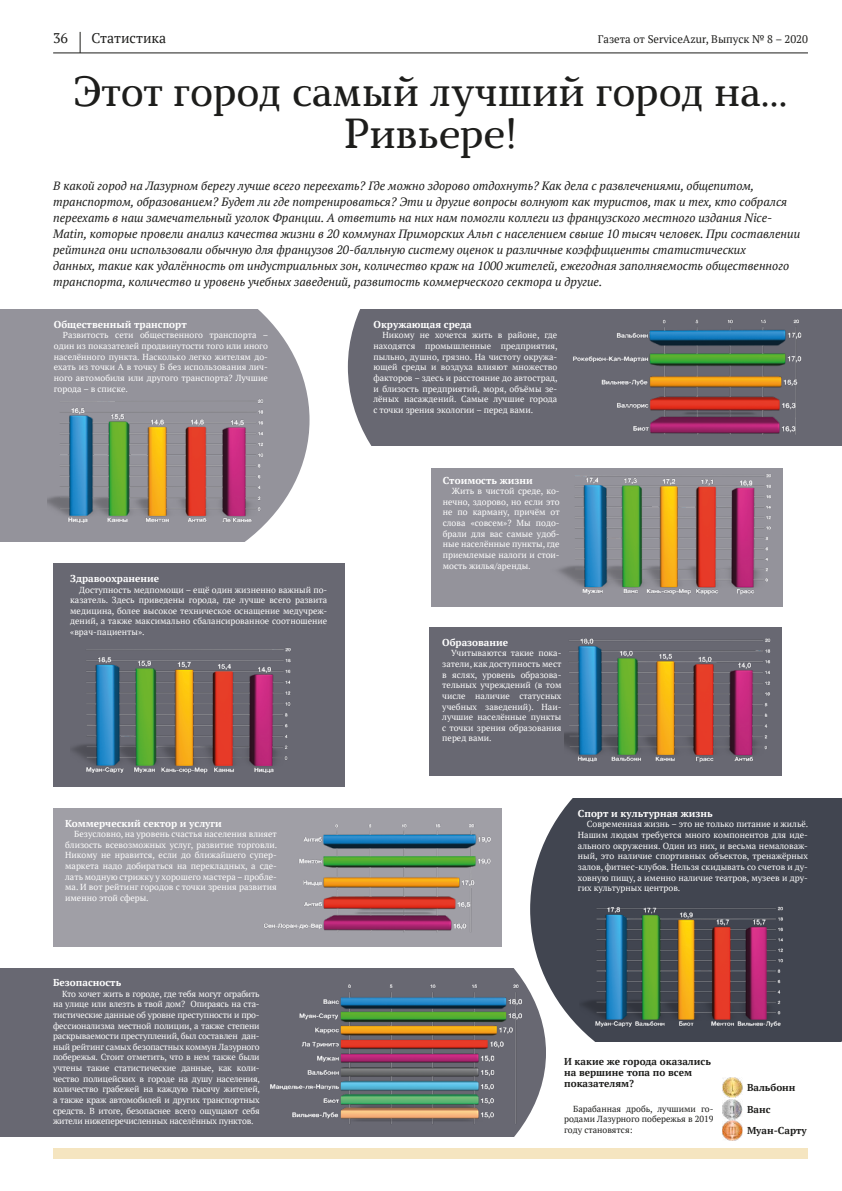
<style>
.page{position:relative;width:842px;height:1191px;background:#fff}
.page>*{position:absolute;margin:0;border:0;box-sizing:border-box;transform-origin:0 0}
.t1{font:42px/42px "Marta";color:#1d1d1b;text-align:center}
.t2{font:14px "PT Serif";color:#1d1d1b}
.t3{font:italic 12px/15.9px "PT Serif";color:#1d1d1b}
.t4{font:11px "PT Serif";color:#1d1d1b}
.t5{font:700 10px "PT Serif";color:#fff}
.t6{font:700 10px/21.6px "PT Serif";color:#1d1d1b}
.t7{font:8.8px/10.6px "PT Serif";color:#fff;text-align:justify}
.t8{font:8.8px/10.6px "PT Serif";color:#1d1d1b;text-align:justify}
</style>
<div class="page">
<hr style="left:53px;top:53px;width:755px;height:1px;background:#1d1d1b">
<svg style="left:80px;top:32px;width:1px;height:21px"></svg>
<div style="left:348px;top:309px;width:494px;height:137px;background:#686872"></div>
<div style="left:0;top:968px;width:516px;height:169px;background:#686872"></div>
<div style="left:530px;top:798px;width:312px;height:244px;background:#414550"></div>
<svg style="left:0;top:309px;width:310px;height:233px;background:#9d9ca4"></svg>
<div style="left:53px;top:563px;width:292px;height:224px;background:#686872"></div>
<div style="left:429px;top:627px;width:353px;height:149px;background:#686872"></div>
<div style="left:53px;top:808px;width:448px;height:138px;background:#a09fa6"></div>
<div style="left:431px;top:468px;width:352px;height:138px;background:#94939b"></div>
<img style="left:48px;top:397px;width:221px;height:134px">
<img style="left:563px;top:311px;width:246px;height:135px">
<img style="left:558px;top:474px;width:213px;height:121px">
<img style="left:72px;top:648px;width:219px;height:126px">
<img style="left:564px;top:638px;width:207px;height:125px">
<img style="left:263px;top:824px;width:228px;height:108px">
<img style="left:579px;top:898px;width:220px;height:136px">
<img style="left:264px;top:971px;width:283px;height:166px">
<div style="left:53px;top:1148px;width:755px;height:11px;background:#f5e5c0"></div>
<img style="left:723px;top:1077px;width:20px;height:20px">
<img style="left:723px;top:1099px;width:20px;height:41px">
<h2 class="t2" style="left:53px;top:28px;width:16px">36</h2>
<p class="t4" style="left:598px;top:31px;width:212px">Газета от ServiceAzur, Выпуск № 8 – 2020</p>
<h1 class="t1" style="left:74px;top:71px;width:715px">Этот город самый лучший город на…<br>Ривьере!</h1>
<p class="t3" style="left:53px;top:178px;width:748px">В какой город на Лазурном берегу лучше всего переехать? Где можно здорово отдохнуть? Как дела с развлечениями, общепитом, транспортом, образованием? Будет ли где потренироваться? Эти и другие вопросы волнуют как туристов, так и тех, кто собрался переехать в наш замечательный уголок Франции. А ответить на них нам помогли коллеги из французского местного издания Nice-Matin, которые провели анализ качества жизни в 20 коммунах Приморских Альп с населением свыше 10 тысяч человек. При составлении рейтинга они использовали обычную для французов 20-балльную систему оценок и различные коэффициенты статистических<br>данных, такие как удалённость от индустриальных зон, количество краж на 1000 жителей, ежегодная заполняемость общественного транспорта, количество и уровень учебных заведений, развитость коммерческого сектора и другие.</p>
<h2 class="t2" style="left:91px;top:28px;width:76px">Статистика</h2>
<p class="t5" style="left:54px;top:318px;width:134px">Общественный транспорт</p>
<p class="t7" style="left:54px;top:330px;width:216px;text-indent:9px">Развитость сети общественного транспорта – один из показателей продвинутости того или иного населённого пункта. Насколько легко жителям до&shy;ехать из точки А в точку Б без использования лич&shy;ного автомобиля или другого транспорта? Лучшие города – в списке.</p>
<p class="t5" style="left:70px;top:572px;width:91px">Здравоохранение</p>
<p class="t7" style="left:70px;top:584px;width:259px;text-indent:9px">Доступность медпомощи – ещё один жизненно важный по&shy;казатель. Здесь приведены города, где лучше всего развита медицина, более высокое техническое оснащение медучреж&shy;дений, а также максимально сбалансированное соотношение «врач-пациенты».</p>
<p class="t5" style="left:65px;top:816px;width:158px">Коммерческий сектор и услуги</p>
<p class="t7" style="left:65px;top:828px;width:214px;text-indent:9px">Безусловно, на уровень счастья населения влияет близость всевозможных услуг, развитие торговли.<br>Никому не нравится, если до ближайшего супер&shy;маркета надо добираться на перекладных, а сде&shy;лать модную стрижку у хорошего мастера – пробле&shy;ма. И вот рейтинг городов с точки зрения развития именно этой сферы.</p>
<p class="t5" style="left:53px;top:976px;width:70px">Безопасность</p>
<p class="t7" style="left:53px;top:988px;width:208px;text-indent:9px">Кто хочет жить в городе, где тебя могут ограбить на улице или влезть в твой дом? Опираясь на ста&shy;тистические данные об уровне преступности и про&shy;фессионализма местной полиции, а также степени раскрываемости преступлений, был составлен дан&shy;ный рейтинг самых безопастных коммун Лазурного побережья. Стоит отметить, что в нем также были учтены такие статистические данные, как коли&shy;чество полицейских в городе на душу населения, количество грабежей на каждую тысячу жителей, а также краж автомобилей и других транспортных средств. В итоге, безопаснее всего ощущают себя жители нижеперечисленных населённых пунктов.</p>
<p class="t5" style="left:373px;top:318px;width:100px">Окружающая среда</p>
<p class="t7" style="left:373px;top:330px;width:186px;text-indent:9px">Никому не хочется жить в районе, где находятся промышленные предприятия, пыльно, душно, грязно. На чистоту окружа&shy;ющей среды и воздуха влияют множество факторов – здесь и расстояние до автострад, и близость предприятий, моря, объёмы зе&shy;лёных насаждений. Самые лучшие города с точки зрения экологии – перед вами.</p>
<p class="t5" style="left:443px;top:473px;width:92px">Стоимость жизни</p>
<p class="t7" style="left:443px;top:486px;width:118px;text-indent:9px">Жить в чистой среде, ко&shy;нечно, здорово, но если это не по карману, причём от слова «совсем»? Мы подо&shy;брали для вас самые удоб&shy;ные населённые пункты, где приемлемые налоги и стои&shy;мость жилья/аренды.</p>
<p class="t5" style="left:442px;top:635px;width:67px">Образование</p>
<p class="t7" style="left:442px;top:648px;width:121px;text-indent:9px">Учитываются такие пока&shy;затели, как доступность мест в яслях, уровень образова&shy;тельных учреждений (в том числе наличие статусных учебных заведений). Наи&shy;лучшие населённые пункты с точки зрения образования перед вами.</p>
<p class="t5" style="left:578px;top:806px;width:136px">Спорт и культурная жизнь</p>
<p class="t7" style="left:578px;top:819px;width:232px;text-indent:9px">Современная жизнь – это не только питание и жильё.<br>Нашим людям требуется много компонентов для иде&shy;ального окружения. Один из них, и весьма немаловаж&shy;ный, это наличие спортивных объектов, тренажёрных залов, фитнес-клубов. Нельзя скидывать со счетов и ду&shy;ховную пищу, а именно наличие театров, музеев и дру&shy;гих культурных центров.</p>
<p class="t6" style="left:564px;top:1056px;width:148px;line-height:10.6px">И какие же города оказались на вершине топа по всем показателям?</p>
<p class="t8" style="left:564px;top:1103px;width:151px;text-indent:9px">Барабанная дробь, лучшими го&shy;родами Лазурного побережья в 2019 году становятся:</p>
<p class="t6" style="left:747px;top:1076px;width:61px">Вальбонн<br>Ванс<br>Муан-Сарту</p>
</div>
